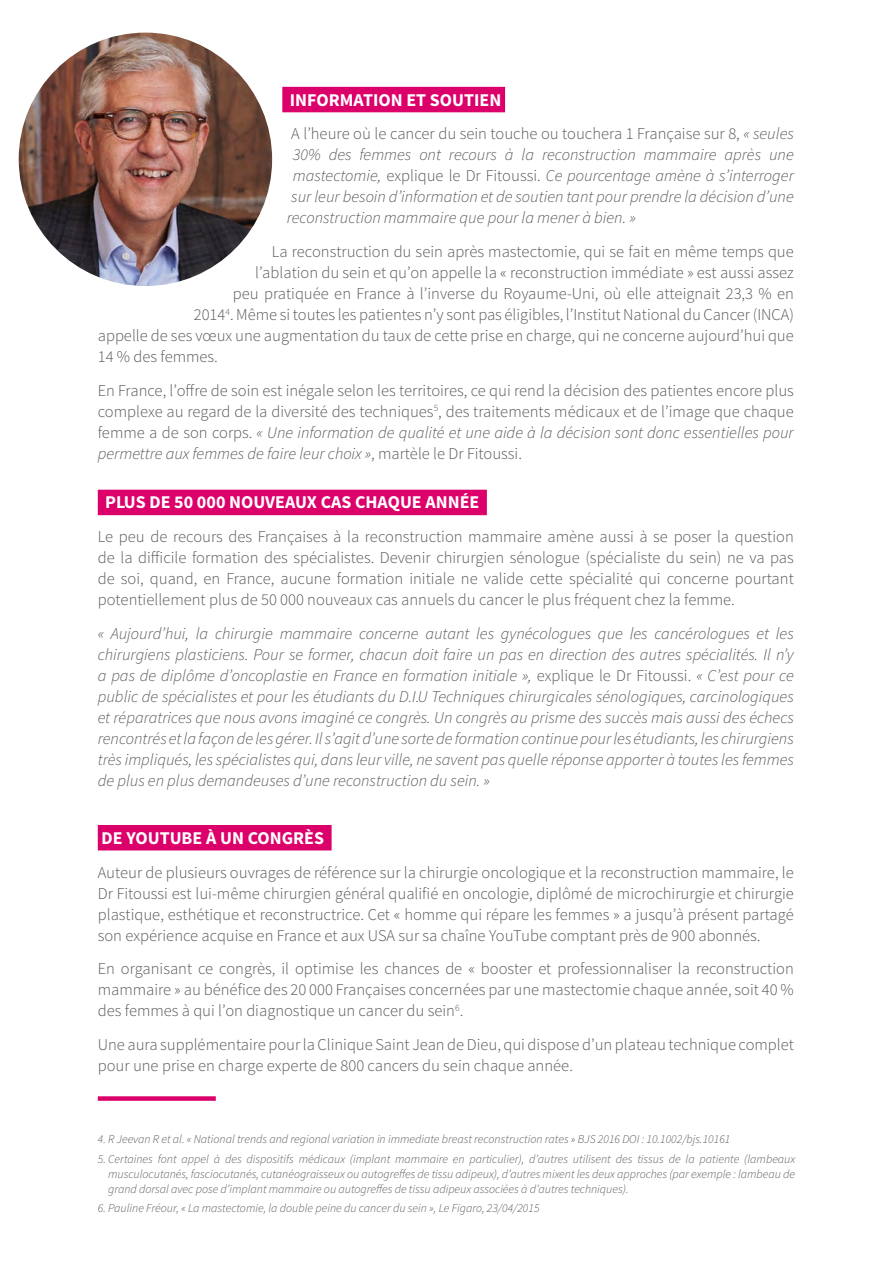
<style>
.page{position:relative;width:893px;height:1263px;background:#fff}
.page>*{position:absolute;margin:0;border:0;box-sizing:border-box;transform-origin:0 0}
.t1{font:700 18px "Source Sans Pro";color:#fff}
.t2{font:300 16.5px/21px "Source Sans Pro";color:#575756;text-align:justify}
.t3{font:italic 300 16.5px/21px "Source Sans Pro";color:#575756;text-align:justify}
.t4{font:italic 300 12px/15px "Source Sans Pro";color:#575756;text-align:justify}
.s1{font-style:italic}
.s2{font-style:normal}
</style>
<div class="page">
<div style="left:282px;top:87px;width:223px;height:25px;background:#dc006b"></div>
<div style="left:98px;top:490px;width:389px;height:25px;background:#dc006b"></div>
<div style="left:98px;top:825px;width:234px;height:25px;background:#dc006b"></div>
<img style="left:19px;top:33px;width:253px;height:253px;border-radius:127px">
<div style="left:98px;top:1096px;width:118px;height:5px;background:#dc006b"></div>
<p class="t1" style="left:290px;top:88px;width:213px">INFORMATION ET SOUTIEN</p>
<p class="t2" style="left:291px;top:123px;width:504px">A l’heure où le cancer du sein touche ou touchera 1 Française sur 8, <span class="s1">« seules</span></p>
<p class="t3" style="left:293px;top:144px;width:502px">30% des femmes ont recours à la reconstruction mammaire après une</p>
<p class="t3" style="left:293px;top:165px;width:503px">mastectomie, <span class="s2">explique le Dr Fitoussi.</span> Ce pourcentage amène à s’interroger</p>
<p class="t3" style="left:291px;top:186px;width:504px">sur leur besoin d’information et de soutien tant pour prendre la décision d’une</p>
<p class="t3" style="left:287px;top:207px;width:350px">reconstruction mammaire que pour la mener à bien. »</p>
<p class="t2" style="left:272px;top:241px;width:524px">La reconstruction du sein après mastectomie, qui se fait en même temps que</p>
<p class="t2" style="left:255px;top:262px;width:540px">l’ablation du sein et qu’on appelle la « reconstruction immédiate » est aussi assez</p>
<p class="t2" style="left:233px;top:283px;width:563px">peu pratiquée en France à l’inverse du Royaume-Uni, où elle atteignait 23,3 % en</p>
<p class="t2" style="left:194px;top:304px;width:602px">2014<sup>4</sup>. Même si toutes les patientes n’y sont pas éligibles, l’Institut National du Cancer (INCA)</p>
<p class="t2" style="left:98px;top:325px;width:698px">appelle de ses vœux une augmentation du taux de cette prise en charge, qui ne concerne aujourd’hui que</p>
<p class="t2" style="left:98px;top:346px;width:122px">14 % des femmes.</p>
<p class="t2" style="left:98px;top:380px;width:698px">En France, l’offre de soin est inégale selon les territoires, ce qui rend la décision des patientes encore plus complexe au regard de la diversité des techniques<sup>5</sup>, des traitements médicaux et de l’image que chaque femme a de son corps. <span class="s1">« Une information de qualité et une aide à la décision sont donc essentielles pour permettre aux femmes de faire leur choix »</span>, martèle le Dr Fitoussi.</p>
<p class="t1" style="left:105px;top:491px;width:376px">PLUS DE 50 000 NOUVEAUX CAS CHAQUE ANNÉE</p>
<p class="t2" style="left:98px;top:526px;width:697px">Le peu de recours des Françaises à la reconstruction mammaire amène aussi à se poser la question de la difficile formation des spécialistes. Devenir chirurgien sénologue (spécialiste du sein) ne va pas de soi, quand, en France, aucune formation initiale ne valide cette spécialité qui concerne pourtant potentiellement plus de 50 000 nouveaux cas annuels du cancer le plus fréquent chez la femme.</p>
<p class="t3" style="left:98px;top:623px;width:698px">« Aujourd’hui, la chirurgie mammaire concerne autant les gynécologues que les cancérologues et les chirurgiens plasticiens. Pour se former, chacun doit faire un pas en direction des autres spécialités. Il n’y a pas de diplôme d’oncoplastie en France en formation initiale », <span class="s2">explique le Dr Fitoussi.</span> « C’est pour ce public de spécialistes et pour les étudiants du D.I.U Techniques chirurgicales sénologiques, carcinologiques et réparatrices que nous avons imaginé ce congrès. Un congrès au prisme des succès mais aussi des échecs rencontrés et la façon de les gérer. Il s’agit d’une sorte de formation continue pour les étudiants, les chirurgiens très impliqués, les spécialistes qui, dans leur ville, ne savent pas quelle réponse apporter à toutes les femmes de plus en plus demandeuses d’une reconstruction du sein. »</p>
<p class="t1" style="left:102px;top:826px;width:224px">DE YOUTUBE À UN CONGRÈS</p>
<p class="t2" style="left:98px;top:862px;width:698px">Auteur de plusieurs ouvrages de référence sur la chirurgie oncologique et la reconstruction mammaire, le Dr Fitoussi est lui-même chirurgien général qualifié en oncologie, diplômé de microchirurgie et chirurgie plastique, esthétique et reconstructrice. Cet « homme qui répare les femmes » a jusqu’à présent partagé son expérience acquise en France et aux USA sur sa chaîne YouTube comptant près de 900 abonnés.</p>
<p class="t2" style="left:98px;top:958px;width:698px">En organisant ce congrès, il optimise les chances de « booster et professionnaliser la reconstruction mammaire » au bénéfice des 20 000 Françaises concernées par une mastectomie chaque année, soit 40 % des femmes à qui l’on diagnostique un cancer du sein<sup>6</sup>.</p>
<p class="t2" style="left:98px;top:1034px;width:698px">Une aura supplémentaire pour la Clinique Saint Jean de Dieu, qui dispose d’un plateau technique complet pour une prise en charge experte de 800 cancers du sein chaque année.</p>
<p class="t4" style="left:98px;top:1132px;width:634px">4. R Jeevan R et al. « National trends and regional variation in immediate breast reconstruction rates » BJS 2016 DOI : 10.1002/bjs.10161</p>
<p class="t4" style="left:108px;top:1151px;width:689px;text-indent:-10px">5. Certaines font appel à des dispositifs médicaux (implant mammaire en particulier), d’autres utilisent des tissus de la patiente (lambeaux musculocutanés, fasciocutanés, cutanéograisseux ou autogreffes de tissu adipeux), d’autres mixent les deux approches (par exemple : lambeau de grand dorsal avec pose d’implant mammaire ou autogreffes de tissu adipeux associées à d’autres techniques).</p>
<p class="t4" style="left:98px;top:1200px;width:443px">6. Pauline Fréour, « La mastectomie, la double peine du cancer du sein », Le Figaro, 23/04/2015</p>
</div>
